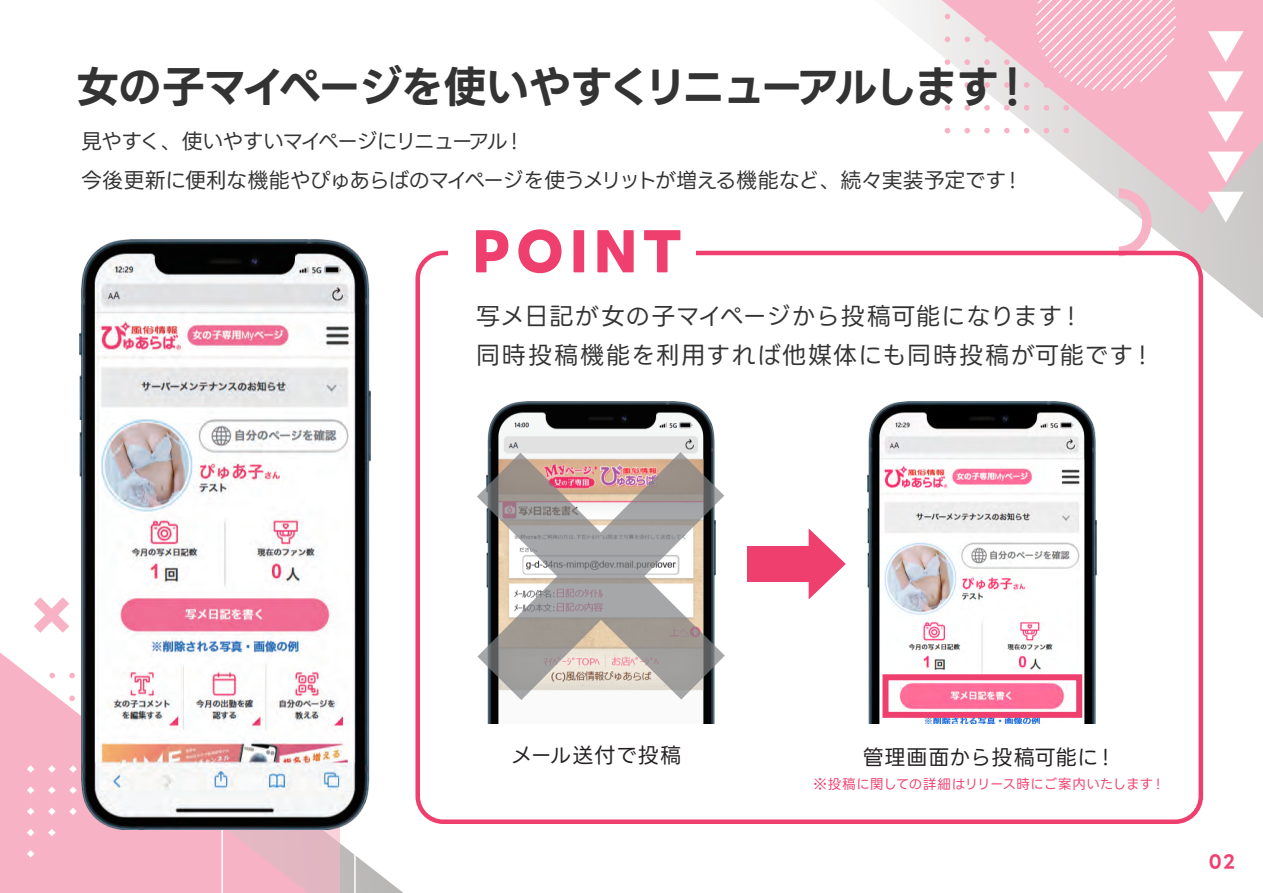
<style>
.page{position:relative;width:1263px;height:893px;background:#fff}
.page>*{position:absolute;margin:0;border:0;box-sizing:border-box;transform-origin:0 0}
.t1{font:800 51.9px "LINE Seed JP OTF";letter-spacing:.095em;color:#ef3f6e}
.t2{font:700 43.5px "LINE Seed JP OTF";letter-spacing:-.07em;color:#333334}
.t3{font:24px/39px "LINE Seed JP OTF";letter-spacing:.045em;color:#333334}
.t4{font:21px/39px "LINE Seed JP OTF";letter-spacing:-.045em;color:#333334}
.t5{font:21px "LINE Seed JP OTF";letter-spacing:.03em;color:#231f20}
.t6{font:700 18px "LINE Seed JP OTF";color:#ef3f6e}
.t7{font:13.5px "LINE Seed JP OTF";letter-spacing:.03em;color:#ef3f6e}
</style>
<div class="page">
<svg style="left:356px;top:856px;width:47px;height:37px"></svg>
<svg style="left:0;top:652px;width:207px;height:241px;background:#f8b8ca"></svg>
<svg style="left:69px;top:673px;width:6px;height:5px"></svg>
<svg style="left:49px;top:673px;width:6px;height:5px"></svg>
<svg style="left:69px;top:695px;width:6px;height:6px"></svg>
<svg style="left:49px;top:695px;width:6px;height:6px"></svg>
<svg style="left:69px;top:718px;width:6px;height:6px"></svg>
<svg style="left:49px;top:718px;width:6px;height:6px"></svg>
<svg style="left:69px;top:741px;width:6px;height:6px"></svg>
<svg style="left:49px;top:741px;width:6px;height:6px"></svg>
<svg style="left:874px;top:214px;width:389px;height:105px"></svg>
<svg style="left:902px;top:0;width:361px;height:214px"></svg>
<svg style="left:1208px;top:152px;width:35px;height:30px"></svg>
<svg style="left:1208px;top:192px;width:35px;height:31px"></svg>
<svg style="left:1208px;top:71px;width:35px;height:31px"></svg>
<svg style="left:1208px;top:31px;width:35px;height:31px"></svg>
<svg style="left:1208px;top:111px;width:35px;height:31px"></svg>
<div style="left:207px;top:790px;width:133px;height:103px;background:#f8b2c5"></div>
<svg style="left:221px;top:829px;width:135px;height:64px"></svg>
<svg style="left:27px;top:765px;width:7px;height:8px"></svg>
<svg style="left:48px;top:764px;width:8px;height:9px"></svg>
<svg style="left:69px;top:764px;width:8px;height:9px"></svg>
<svg style="left:27px;top:786px;width:7px;height:8px"></svg>
<svg style="left:48px;top:786px;width:8px;height:8px"></svg>
<svg style="left:69px;top:786px;width:8px;height:8px"></svg>
<svg style="left:27px;top:808px;width:7px;height:7px"></svg>
<svg style="left:48px;top:808px;width:8px;height:7px"></svg>
<svg style="left:69px;top:808px;width:8px;height:7px"></svg>
<svg style="left:27px;top:829px;width:7px;height:7px"></svg>
<svg style="left:48px;top:829px;width:8px;height:7px"></svg>
<svg style="left:27px;top:850px;width:7px;height:7px"></svg>
<svg style="left:984px;top:14px;width:6px;height:5px"></svg>
<svg style="left:1004px;top:14px;width:6px;height:5px"></svg>
<svg style="left:1024px;top:14px;width:5px;height:5px"></svg>
<svg style="left:964px;top:14px;width:6px;height:5px"></svg>
<svg style="left:945px;top:14px;width:5px;height:5px"></svg>
<svg style="left:984px;top:37px;width:6px;height:5px"></svg>
<svg style="left:1004px;top:37px;width:6px;height:5px"></svg>
<svg style="left:1024px;top:37px;width:5px;height:5px"></svg>
<svg style="left:964px;top:37px;width:6px;height:5px"></svg>
<svg style="left:945px;top:37px;width:5px;height:5px"></svg>
<svg style="left:984px;top:59px;width:6px;height:6px"></svg>
<svg style="left:1004px;top:59px;width:6px;height:6px"></svg>
<svg style="left:1024px;top:59px;width:5px;height:6px"></svg>
<svg style="left:964px;top:59px;width:6px;height:6px"></svg>
<svg style="left:945px;top:59px;width:5px;height:6px"></svg>
<svg style="left:984px;top:82px;width:6px;height:6px"></svg>
<svg style="left:1004px;top:82px;width:6px;height:6px"></svg>
<svg style="left:1024px;top:82px;width:5px;height:6px"></svg>
<svg style="left:964px;top:82px;width:6px;height:6px"></svg>
<svg style="left:945px;top:82px;width:5px;height:6px"></svg>
<svg style="left:984px;top:105px;width:6px;height:6px"></svg>
<svg style="left:1004px;top:105px;width:6px;height:6px"></svg>
<svg style="left:1024px;top:105px;width:5px;height:6px"></svg>
<svg style="left:1044px;top:105px;width:5px;height:6px"></svg>
<svg style="left:1063px;top:105px;width:6px;height:6px"></svg>
<svg style="left:964px;top:105px;width:6px;height:6px"></svg>
<svg style="left:945px;top:105px;width:5px;height:6px"></svg>
<svg style="left:984px;top:128px;width:6px;height:5px"></svg>
<svg style="left:1004px;top:128px;width:6px;height:5px"></svg>
<svg style="left:1024px;top:128px;width:5px;height:5px"></svg>
<svg style="left:1044px;top:128px;width:5px;height:5px"></svg>
<svg style="left:1063px;top:128px;width:6px;height:5px"></svg>
<svg style="left:964px;top:128px;width:6px;height:5px"></svg>
<svg style="left:945px;top:128px;width:5px;height:5px"></svg>
<svg style="left:1035px;top:0;width:141px;height:91px;background:#f8bdcd"></svg>
<svg style="left:1119px;top:188px;width:32px;height:63px"></svg>
<svg style="left:34px;top:597px;width:35px;height:36px"></svg>
<img style="left:79px;top:240px;width:292px;height:589px">
<div style="left:415px;top:251px;width:788px;height:573px;border:4px solid #ef3f6e;border-radius:26px"></div>
<div style="left:448px;top:237px;width:248px;height:38px;background:#fff"></div>
<img style="left:487px;top:401px;width:228px;height:322px">
<div style="left:747px;top:546px;width:74px;height:35px;background:#ef3f6e"></div>
<svg style="left:809px;top:529px;width:37px;height:70px"></svg>
<img style="left:868px;top:401px;width:229px;height:322px">
<svg style="left:477px;top:452px;width:247px;height:248px"></svg>
<div style="left:882px;top:674px;width:200px;height:44px;border:6px solid #ef3f6e"></div>
<h2 class="t2" style="left:76px;top:63px;width:960px">女の子マイページを使いやすくリニューアルします！</h2>
<p class="t4" style="left:81px;top:123px;width:943px">見やすく、使いやすいマイページにリニューアル！<br>今後更新に便利な機能やぴゅあらばのマイページを使うメリットが増える機能など、続々実装予定です！</p>
<h1 class="t1" style="left:472px;top:222px;width:211px">POINT</h1>
<p class="t3" style="left:476px;top:297px;width:680px">写メ日記が女の子マイページから投稿可能になります！<br>同時投稿機能を利用すれば他媒体にも同時投稿が可能です！</p>
<p class="t5" style="left:511px;top:739px;width:171px">メール送付で投稿</p>
<p class="t5" style="left:863px;top:742px;width:255px">管理画面から投稿可能に！</p>
<p class="t7" style="left:813px;top:774px;width:353px">※投稿に関しての詳細はリリース時にご案内いたします！</p>
<p class="t6" style="left:1209px;top:852px;width:28px">02</p>
</div>
